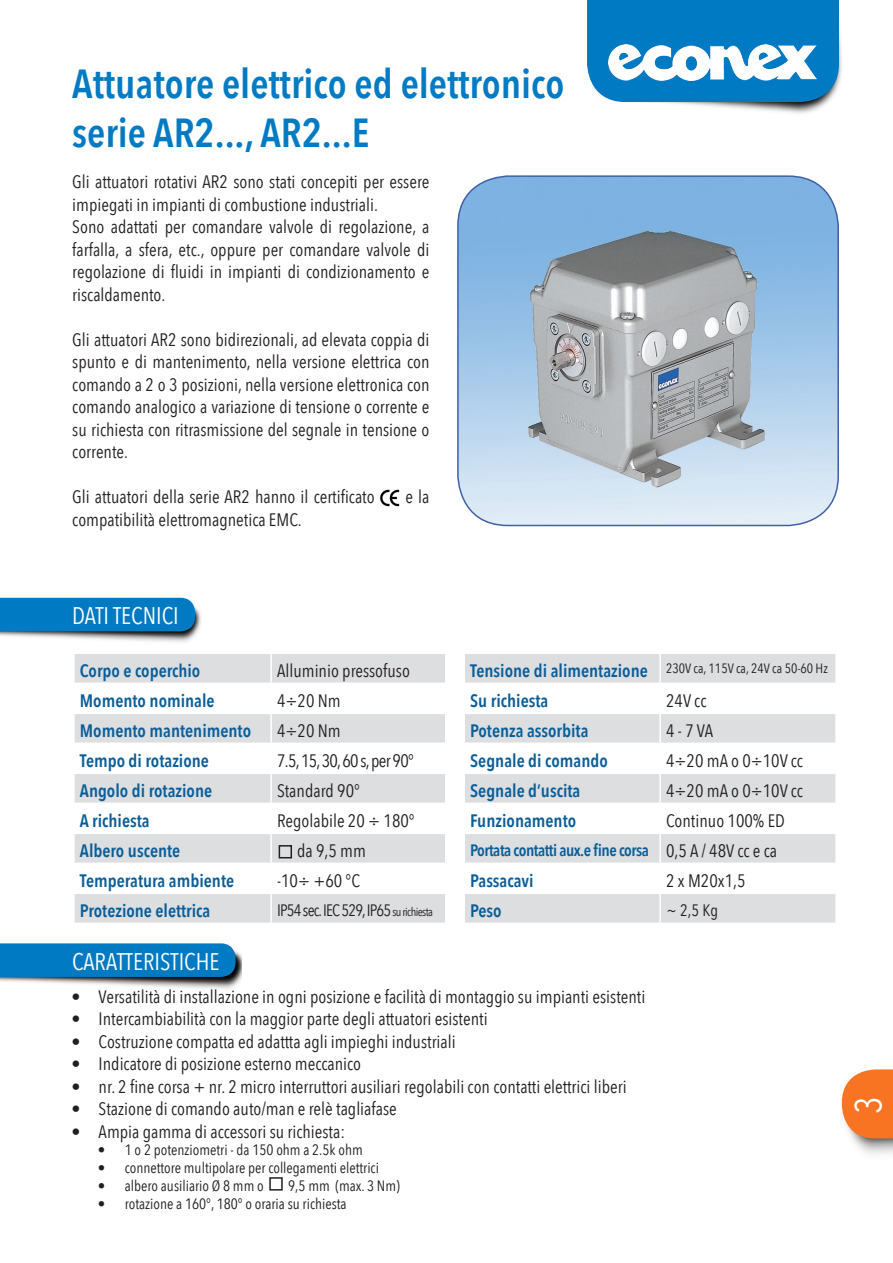
<style>
.page{position:relative;width:893px;height:1263px;background:#fff}
.page>*{position:absolute;margin:0;border:0;box-sizing:border-box;transform-origin:0 0}
.t1{font:600 40.5px "Avenir Next Condensed";color:#007bc3}
.t2{font:37.5px "Avenir Next Condensed";color:#fff}
.t3{font:24px "Avenir Next Condensed";color:#fff}
.t4{font:18px/22.5px "Avenir Next Condensed";color:#231f20;text-align:justify}
.t5{font:600 18px "Avenir Next Condensed";color:#095e99}
.t6{font:18px "Avenir Next Condensed";letter-spacing:-.04em;color:#231f20}
.t7{font:16.5px "Avenir Next Condensed";letter-spacing:-.05em;color:#231f20}
.t8{font:600 16.5px "Avenir Next Condensed";letter-spacing:-.03em;color:#095e99}
.t9{font:15px "Avenir Next Condensed";color:#231f20}
.t10{font:13.5px "Avenir Next Condensed";color:#231f20}
.s1{font-size:12px}
</style>
<div class="page">
<img style="left:625px;top:26px;width:217px;height:88px">
<img style="left:380px;top:489px;width:20px;height:18px">
<img style="left:458px;top:176px;width:380px;height:349px">
<div style="left:457px;top:175px;width:382px;height:351px;border:2px solid #3e60a7;border-radius:50px"></div>
<img style="left:0;top:607px;width:201px;height:35px">
<div style="left:0;top:598px;width:195px;height:33px;background:#007bc3"></div>
<img style="left:0;top:951px;width:242px;height:38px">
<div style="left:0;top:943px;width:236px;height:34px;background:#007bc3"></div>
<div style="left:587px;top:0;width:252px;height:102px;background:#007bc3"></div>
<img style="left:608px;top:45px;width:208px;height:35px">
<svg style="left:74px;top:654px;width:371px;height:268px"></svg>
<div style="left:465px;top:654px;width:370px;height:28px;background:#dddee0"></div>
<div style="left:464px;top:713px;width:196px;height:30px;background:#dddee0"></div>
<div style="left:660px;top:713px;width:176px;height:30px;background:#dddee0"></div>
<svg style="left:465px;top:774px;width:370px;height:148px"></svg>
<hr style="left:659px;top:654px;width:2px;height:28px;background:#fff">
<hr style="left:463px;top:712px;width:197px;height:2px;background:#fff">
<hr style="left:463px;top:714px;width:2px;height:28px;background:#fff">
<hr style="left:660px;top:712px;width:177px;height:2px;background:#fff">
<hr style="left:659px;top:714px;width:2px;height:28px;background:#fff">
<hr style="left:835px;top:714px;width:2px;height:28px;background:#fff">
<hr style="left:463px;top:742px;width:197px;height:2px;background:#fff">
<hr style="left:660px;top:742px;width:177px;height:2px;background:#fff">
<hr style="left:659px;top:774px;width:2px;height:28px;background:#fff">
<hr style="left:463px;top:802px;width:197px;height:2px;background:#fff">
<hr style="left:660px;top:802px;width:177px;height:2px;background:#fff">
<hr style="left:659px;top:804px;width:2px;height:28px;background:#fff">
<hr style="left:463px;top:832px;width:197px;height:2px;background:#fff">
<hr style="left:660px;top:832px;width:177px;height:2px;background:#fff">
<hr style="left:659px;top:834px;width:2px;height:28px;background:#fff">
<hr style="left:463px;top:862px;width:197px;height:2px;background:#fff">
<hr style="left:660px;top:862px;width:177px;height:2px;background:#fff">
<hr style="left:659px;top:864px;width:2px;height:28px;background:#fff">
<hr style="left:463px;top:892px;width:197px;height:2px;background:#fff">
<hr style="left:660px;top:892px;width:177px;height:2px;background:#fff">
<hr style="left:659px;top:894px;width:2px;height:28px;background:#fff">
<div style="left:269px;top:1177px;width:14px;height:13px;border:2px solid #231f20"></div>
<div style="left:279px;top:845px;width:13px;height:13px;border:2px solid #231f20"></div>
<img style="left:841px;top:1098px;width:52px;height:56px">
<svg style="left:842px;top:1069px;width:51px;height:69px;background:#f7843c"></svg>
<p class="t1" style="left:72px;top:49px;width:494px">Attuatore elettrico ed elettronico</p>
<p class="t1" style="left:72px;top:98px;width:299px">serie AR2..., AR2...E</p>
<p class="t4" style="left:72px;top:170px;width:359px">Gli attuatori rotativi AR2 sono stati concepiti per essere impiegati in impianti di combustione industriali.</p>
<p class="t4" style="left:72px;top:215px;width:359px">Sono adattati per comandare valvole di regolazione, a farfalla, a sfera, etc., oppure per comandare valvole di regolazione di fluidi in impianti di condizionamento e riscaldamento.</p>
<p class="t4" style="left:72px;top:327px;width:359px">Gli attuatori AR2 sono bidirezionali, ad elevata coppia di spunto e di mantenimento, nella versione elettrica con comando a 2 o 3 posizioni, nella versione elettronica con comando analogico a variazione di tensione o corrente e su richiesta con ritrasmissione del segnale in tensione o corrente.</p>
<p class="t4" style="left:72px;top:485px;width:304px">Gli attuatori della serie AR2 hanno il certificato</p>
<p class="t4" style="left:405px;top:485px;width:25px">e la</p>
<p class="t4" style="left:72px;top:507px;width:231px">compatibilità elettromagnetica EMC.</p>
<p class="t3" style="left:72px;top:595px;width:108px">DATI TECNICI</p>
<p class="t5" style="left:80px;top:655px;width:122px">Corpo e coperchio</p>
<p class="t4" style="left:277px;top:659px;width:134px">Alluminio pressofuso</p>
<p class="t5" style="left:80px;top:685px;width:136px">Momento nominale</p>
<p class="t4" style="left:277px;top:689px;width:65px">4÷20 Nm</p>
<p class="t5" style="left:80px;top:715px;width:173px">Momento mantenimento</p>
<p class="t4" style="left:277px;top:719px;width:65px">4÷20 Nm</p>
<p class="t5" style="left:80px;top:745px;width:131px">Tempo di rotazione</p>
<p class="t6" style="left:277px;top:746px;width:138px">7.5, 15, 30, 60 s, per 90°</p>
<p class="t5" style="left:80px;top:775px;width:134px">Angolo di rotazione</p>
<p class="t4" style="left:277px;top:779px;width:84px">Standard 90°</p>
<p class="t5" style="left:80px;top:805px;width:71px">A richiesta</p>
<p class="t4" style="left:277px;top:809px;width:139px">Regolabile 20 ÷ 180°</p>
<p class="t5" style="left:80px;top:835px;width:102px">Albero uscente</p>
<p class="t4" style="left:297px;top:839px;width:70px">da 9,5 mm</p>
<p class="t5" style="left:80px;top:865px;width:156px">Temperatura ambiente</p>
<p class="t4" style="left:277px;top:869px;width:84px">-10÷ +60 °C</p>
<p class="t5" style="left:80px;top:895px;width:132px">Protezione elettrica</p>
<p class="t7" style="left:277px;top:896px;width:157px">IP54 sec.IEC 529,IP65<span class="s1">su richiesta</span></p>
<p class="t3" style="left:72px;top:941px;width:149px">CARATTERISTICHE</p>
<p class="t5" style="left:470px;top:655px;width:179px">Tensione di alimentazione</p>
<p class="t10" style="left:666px;top:656px;width:163px">230V ca, 115V ca, 24V ca 50-60 Hz</p>
<p class="t5" style="left:470px;top:685px;width:80px">Su richiesta</p>
<p class="t4" style="left:666px;top:689px;width:42px">24V cc</p>
<p class="t5" style="left:470px;top:715px;width:120px">Potenza assorbita</p>
<p class="t4" style="left:666px;top:719px;width:48px">4 - 7 VA</p>
<p class="t5" style="left:470px;top:745px;width:139px">Segnale di comando</p>
<p class="t4" style="left:666px;top:749px;width:138px">4÷20 mA o 0÷10V cc</p>
<p class="t5" style="left:470px;top:775px;width:112px">Segnale d’uscita</p>
<p class="t4" style="left:666px;top:779px;width:138px">4÷20 mA o 0÷10V cc</p>
<p class="t5" style="left:470px;top:805px;width:107px">Funzionamento</p>
<p class="t4" style="left:666px;top:809px;width:120px">Continuo 100% ED</p>
<p class="t8" style="left:470px;top:836px;width:180px">Portata contatti aux.e fine corsa</p>
<p class="t4" style="left:666px;top:839px;width:112px">0,5 A / 48V cc e ca</p>
<p class="t5" style="left:470px;top:865px;width:65px">Passacavi</p>
<p class="t4" style="left:666px;top:869px;width:81px">2 x M20x1,5</p>
<p class="t5" style="left:470px;top:895px;width:33px">Peso</p>
<p class="t7" style="left:666px;top:896px;width:53px">~ 2,5 Kg</p>
<p class="t4" style="left:72px;top:984px;width:575px">• Versatilità di installazione in ogni posizione e facilità di montaggio su impianti esistenti</p>
<p class="t4" style="left:72px;top:1007px;width:418px">• Intercambiabilità con la maggior parte degli attuatori esistenti</p>
<p class="t4" style="left:72px;top:1029px;width:386px">• Costruzione compatta ed adattta agli impieghi industriali</p>
<p class="t4" style="left:72px;top:1052px;width:291px">• Indicatore di posizione esterno meccanico</p>
<p class="t4" style="left:72px;top:1074px;width:556px">• nr. 2 fine corsa + nr. 2 micro interruttori ausiliari regolabili con contatti elettrici liberi</p>
<p class="t4" style="left:72px;top:1097px;width:327px">• Stazione di comando auto/man e relè tagliafase</p>
<p class="t4" style="left:72px;top:1119px;width:275px">• Ampia gamma di accessori su richiesta:</p>
<p class="t9" style="left:98px;top:1136px;width:266px">• 1 o 2 potenziometri - da 150 ohm a 2.5k ohm</p>
<p class="t9" style="left:98px;top:1154px;width:283px">• connettore multipolare per collegamenti elettrici</p>
<p class="t9" style="left:98px;top:1172px;width:167px">• albero ausiliario Ø 8 mm o</p>
<p class="t9" style="left:288px;top:1172px;width:113px">9,5 mm (max. 3 Nm)</p>
<p class="t9" style="left:98px;top:1190px;width:250px">• rotazione a 160°, 180° o oraria su richiesta</p>
<p class="t2" style="left:836px;top:1114px;width:19px;rotate:-90deg">3</p>
</div>
